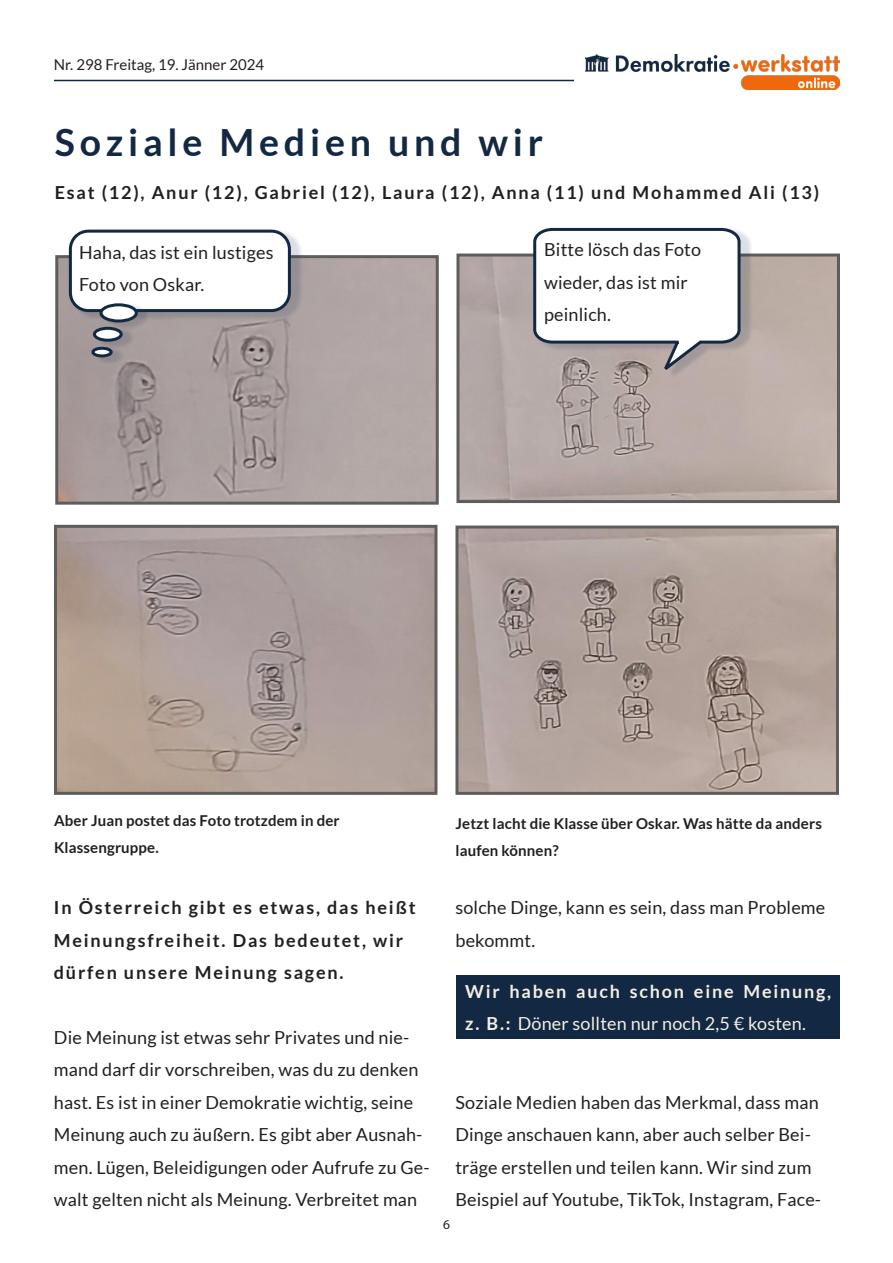
<style>
.page{position:relative;width:893px;height:1263px;background:#fff}
.page>*{position:absolute;margin:0;border:0;box-sizing:border-box;transform-origin:0 0}
.t1{font:700 37.5px "Lato";letter-spacing:.13em;color:#132843}
.t2{font:18px/32.4px "Lato";letter-spacing:.01em;color:#231f20}
.t3{font:700 18px/32.4px "Lato";letter-spacing:.1em;color:#231f20}
.t4{font:700 18px/32.4px "Lato";letter-spacing:.1em;color:#f3efe3}
.t5{font:700 15px/27px "Lato";letter-spacing:.01em;color:#231f20}
.t6{font:15px "Lato";color:#231f20}
.t7{font:13.5px "Myriad Pro";color:#231f20}
.s1{font-weight:400}
</style>
<div class="page">
<hr style="left:54px;top:80px;width:520px;height:1px;background:#132843">
<img style="left:586px;top:54px;width:254px;height:35px">
<img style="left:59px;top:259px;width:376px;height:242px">
<div style="left:55px;top:255px;width:384px;height:250px;border:3px solid #5d5e5c"></div>
<img style="left:460px;top:258px;width:376px;height:241px">
<div style="left:456px;top:254px;width:384px;height:249px;border:3px solid #5d5e5c"></div>
<img style="left:58px;top:529px;width:375px;height:262px">
<div style="left:54px;top:525px;width:383px;height:270px;border:3px solid #5d5e5c"></div>
<img style="left:459px;top:529px;width:376px;height:262px">
<div style="left:455px;top:525px;width:384px;height:270px;border:3px solid #5d5e5c"></div>
<div style="left:457px;top:975px;width:383px;height:64px;background:#132843"></div>
<div style="left:72px;top:229px;width:231px;height:91px;background:#132843;opacity:.15"></div>
<div style="left:70px;top:231px;width:219px;height:80px;background:#fff;border-radius:18px"></div>
<div style="left:69px;top:230px;width:222px;height:82px;border:3px solid #132843;border-radius:18px"></div>
<div style="left:103px;top:302px;width:47px;height:28px;background:#132843;opacity:.15"></div>
<div style="left:101px;top:305px;width:35px;height:16px;background:#fff;border-radius:50%"></div>
<div style="left:100px;top:303px;width:38px;height:19px;border:3px solid #132843;border-radius:50%"></div>
<div style="left:96px;top:326px;width:39px;height:24px;background:#132843;opacity:.15"></div>
<svg style="left:94px;top:328px;width:27px;height:12px"></svg>
<div style="left:93px;top:327px;width:30px;height:15px;border:3px solid #132843;border-radius:50%"></div>
<div style="left:95px;top:346px;width:30px;height:19px;background:#132843;opacity:.15"></div>
<div style="left:93px;top:348px;width:18px;height:8px;background:#fff;border-radius:50%"></div>
<div style="left:91px;top:347px;width:22px;height:10px;border:3px solid #132843;border-radius:50%"></div>
<div style="left:536px;top:227px;width:217px;height:151px;background:#132843;opacity:.15"></div>
<svg style="left:532px;top:227px;width:210px;height:151px"></svg>
<p class="t6" style="left:54px;top:56px;width:212px">Nr. 298 Freitag, 19. Jänner 2024</p>
<p class="t1" style="left:55px;top:121px;width:490px">Soziale Medien und wir</p>
<p class="t3" style="left:55px;top:176px;width:766px">Esat (12), Anur (12), Gabriel (12), Laura (12), Anna (11) und Mohammed Ali (13)</p>
<p class="t2" style="left:79px;top:236px;width:196px">Haha, das ist ein lustiges<br>Foto von Oskar.</p>
<p class="t2" style="left:544px;top:233px;width:159px">Bitte lösch das Foto wieder, das ist mir peinlich.</p>
<p class="t5" style="left:54px;top:807px;width:287px">Aber Juan postet das Foto trotzdem in der<br>Klassengruppe.</p>
<p class="t5" style="left:455px;top:809px;width:368px">Jetzt lacht die Klasse über Oskar. Was hätte da anders laufen können?</p>
<p class="t3" style="left:54px;top:891px;width:363px">In Österreich gibt es etwas, das heißt<br>Meinungsfreiheit. Das bedeutet, wir dürfen unsere Meinung sagen.</p>
<p class="t2" style="left:54px;top:1021px;width:377px">Die Meinung ist etwas sehr Privates und nie&shy;mand darf dir vorschreiben, was du zu denken hast. Es ist in einer Demokratie wichtig, seine Meinung auch zu äußern. Es gibt aber Ausnah&shy;men. Lügen, Beleidigungen oder Aufrufe zu Ge&shy;walt gelten nicht als Meinung. Verbreitet man</p>
<p class="t2" style="left:455px;top:892px;width:371px">solche Dinge, kann es sein, dass man Probleme bekommt.</p>
<p class="t4" style="left:465px;top:975px;width:368px">Wir haben auch schon eine Meinung, z. B.: <span class="s1">Döner sollten nur noch 2,5 € kosten.</span></p>
<p class="t2" style="left:455px;top:1086px;width:367px">Soziale Medien haben das Merkmal, dass man Dinge anschauen kann, aber auch selber Bei&shy;träge erstellen und teilen kann. Wir sind zum Beispiel auf Youtube, TikTok, Instagram, Face-</p>
<p class="t7" style="left:443px;top:1216px;width:8px">6</p>
</div>
